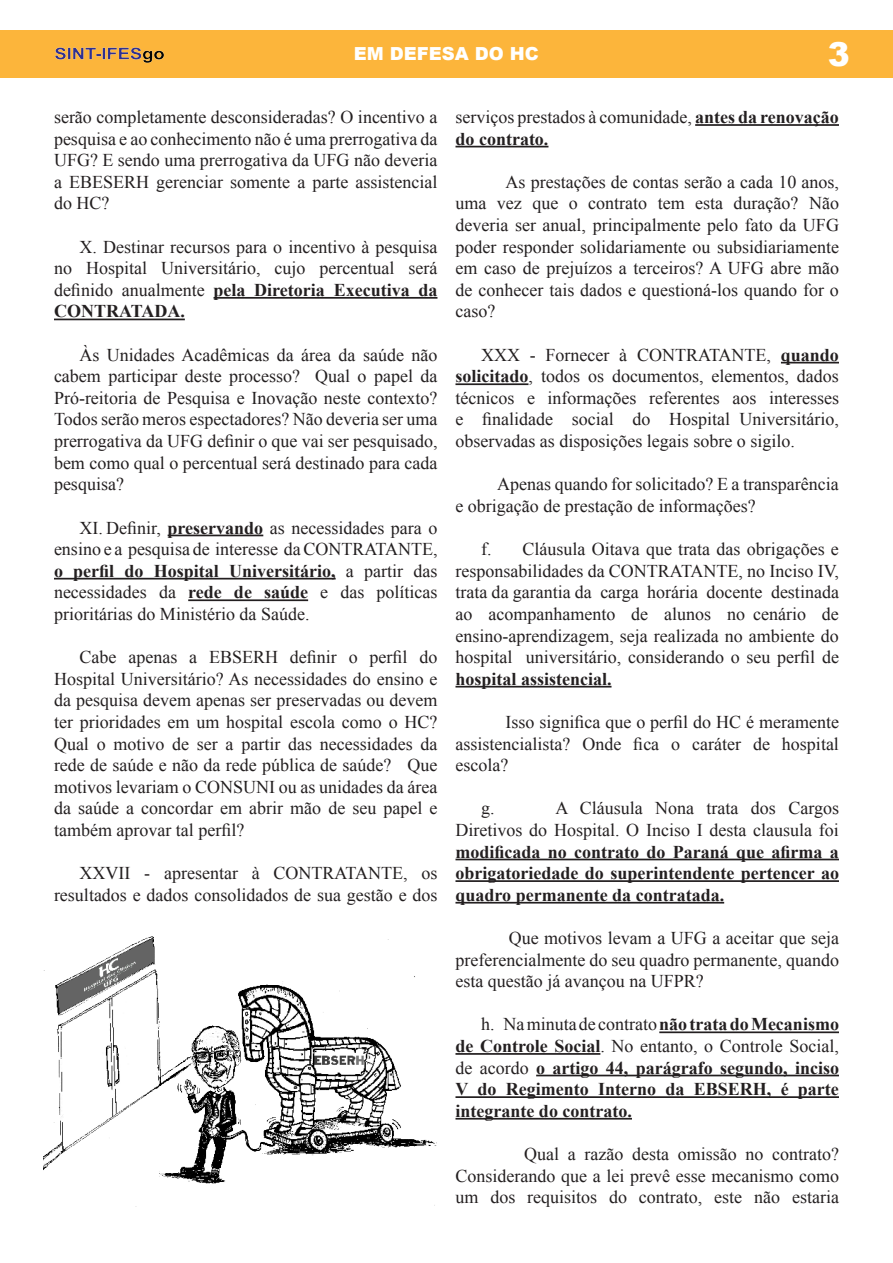
<style>
.page{position:relative;width:893px;height:1263px;background:#fff}
.page>*{position:absolute;margin:0;border:0;box-sizing:border-box;transform-origin:0 0}
.t1{font:900 33px "Arial";color:#fff}
.t2{font:18px/21.6px "Times New Roman";color:#231f20;text-align:justify}
.t3{font:700 18px/21.6px "Times New Roman";color:#231f20;text-align:justify}
.t4{font:900 18px "Arial";color:#fff}
.s1{font-weight:700}
.s2{font-weight:400}
</style>
<div class="page">
<div style="left:0;top:30px;width:893px;height:48px;background:#fcb53b"></div>
<img style="left:55px;top:47px;width:109px;height:16px">
<hr style="left:214px;top:297px;width:223px;height:2px;background:#231f20">
<hr style="left:54px;top:319px;width:131px;height:1px;background:#231f20">
<hr style="left:168px;top:535px;width:95px;height:1px;background:#231f20">
<hr style="left:54px;top:578px;width:282px;height:1px;background:#231f20">
<hr style="left:188px;top:599px;width:120px;height:2px;background:#231f20">
<hr style="left:695px;top:124px;width:144px;height:2px;background:#231f20">
<hr style="left:455px;top:146px;width:93px;height:1px;background:#231f20">
<hr style="left:781px;top:362px;width:58px;height:1px;background:#231f20">
<hr style="left:455px;top:383px;width:73px;height:2px;background:#231f20">
<hr style="left:455px;top:686px;width:156px;height:1px;background:#231f20">
<hr style="left:455px;top:859px;width:384px;height:1px;background:#231f20">
<hr style="left:455px;top:880px;width:384px;height:2px;background:#231f20">
<hr style="left:455px;top:902px;width:269px;height:1px;background:#231f20">
<hr style="left:659px;top:1031px;width:180px;height:2px;background:#231f20">
<hr style="left:455px;top:1053px;width:145px;height:2px;background:#231f20">
<hr style="left:536px;top:1075px;width:303px;height:1px;background:#231f20">
<hr style="left:455px;top:1096px;width:384px;height:2px;background:#231f20">
<hr style="left:455px;top:1118px;width:177px;height:1px;background:#231f20">
<img style="left:43px;top:936px;width:394px;height:271px">
<p class="t4" style="left:354px;top:41px;width:186px">EM DEFESA DO HC</p>
<p class="t1" style="left:828px;top:30px;width:24px">3</p>
<p class="t2" style="left:54px;top:106px;width:385px">serão completamente desconsideradas? O incentivo a pesquisa e ao conhecimento não é uma prerrogativa da UFG? E sendo uma prerrogativa da UFG não deveria a EBESERH gerenciar somente a parte assistencial do HC?</p>
<p class="t2" style="left:54px;top:236px;width:385px;text-indent:26px">X. Destinar recursos para o incentivo à pesquisa no Hospital Universitário, cujo percentual será definido anualmente <span class="s1">pela Diretoria Executiva da CONTRATADA.</span></p>
<p class="t2" style="left:54px;top:344px;width:385px;text-indent:26px">Às Unidades Acadêmicas da área da saúde não cabem participar deste processo? Qual o papel da Pró-reitoria de Pesquisa e Inovação neste contexto?<br>Todos serão meros espectadores? Não deveria ser uma prerrogativa da UFG definir o que vai ser pesquisado, bem como qual o percentual será destinado para cada pesquisa?</p>
<p class="t2" style="left:54px;top:516px;width:385px;text-indent:26px">XI. Definir, <span class="s1">preservando</span> as necessidades para o ensino e a pesquisa de interesse da CONTRATANTE, <span class="s1">o perfil do Hospital Universitário,</span> a partir das necessidades da <span class="s1">rede de saúde</span> e das políticas prioritárias do Ministério da Saúde.</p>
<p class="t2" style="left:54px;top:646px;width:385px;text-indent:26px">Cabe apenas a EBSERH definir o perfil do Hospital Universitário? As necessidades do ensino e da pesquisa devem apenas ser preservadas ou devem ter prioridades em um hospital escola como o HC?<br>Qual o motivo de ser a partir das necessidades da rede de saúde e não da rede pública de saúde? Que motivos levariam o CONSUNI ou as unidades da área da saúde a concordar em abrir mão de seu papel e também aprovar tal perfil?</p>
<p class="t2" style="left:54px;top:862px;width:385px;text-align:right">XXVII - apresentar à CONTRATANTE, os resultados e dados consolidados de sua gestão e dos</p>
<p class="t2" style="left:455px;top:106px;width:385px">serviços prestados à comunidade, <span class="s1">antes da renovação do contrato.</span></p>
<p class="t2" style="left:455px;top:171px;width:385px;text-indent:50px">As prestações de contas serão a cada 10 anos, uma vez que o contrato tem esta duração? Não deveria ser anual, principalmente pelo fato da UFG poder responder solidariamente ou subsidiariamente em caso de prejuízos a terceiros? A UFG abre mão de conhecer tais dados e questioná-los quando for o caso?</p>
<p class="t2" style="left:455px;top:344px;width:385px;text-indent:26px">XXX - Fornecer à CONTRATANTE, <span class="s1">quando solicitado</span>, todos os documentos, elementos, dados técnicos e informações referentes aos interesses e finalidade social do Hospital Universitário, observadas as disposições legais sobre o sigilo.</p>
<p class="t2" style="left:455px;top:473px;width:385px;text-indent:42px">Apenas quando for solicitado? E a transparência e obrigação de prestação de informações?</p>
<p class="t2" style="left:455px;top:538px;width:385px;text-indent:26px">f. Cláusula Oitava que trata das obrigações e responsabilidades da CONTRATANTE, no Inciso IV, trata da garantia da carga horária docente destinada ao acompanhamento de alunos no cenário de ensino-aprendizagem, seja realizada no ambiente do hospital universitário, considerando o seu perfil de <span class="s1">hospital assistencial.</span></p>
<p class="t2" style="left:455px;top:711px;width:385px;text-indent:50px">Isso significa que o perfil do HC é meramente assistencialista? Onde fica o caráter de hospital escola?</p>
<p class="t2" style="left:481px;top:797px;width:15px">g.</p>
<p class="t3" style="left:455px;top:797px;width:385px;text-indent:100px"><span class="s2">A Cláusula Nona trata dos Cargos Diretivos do Hospital. O Inciso I desta clausula foi </span>modificada no contrato do Paraná que afirma a obrigatoriedade do superintendente pertencer ao quadro permanente da contratada.</p>
<p class="t2" style="left:455px;top:927px;width:385px;text-indent:53px">Que motivos levam a UFG a aceitar que seja preferencialmente do seu quadro permanente, quando esta questão já avançou na UFPR?</p>
<p class="t3" style="left:455px;top:1013px;width:385px;text-indent:26px"><span class="s2">h. Na minuta de contrato</span> não trata do Mecanismo de Controle Social<span class="s2">. No entanto, o Controle Social, de acordo</span> o artigo 44, parágrafo segundo, inciso V do Regimento Interno da EBSERH, é parte integrante do contrato.</p>
<p class="t2" style="left:455px;top:1143px;width:385px;text-indent:69px">Qual a razão desta omissão no contrato?<br>Considerando que a lei prevê esse mecanismo como um dos requisitos do contrato, este não estaria</p>
</div>
